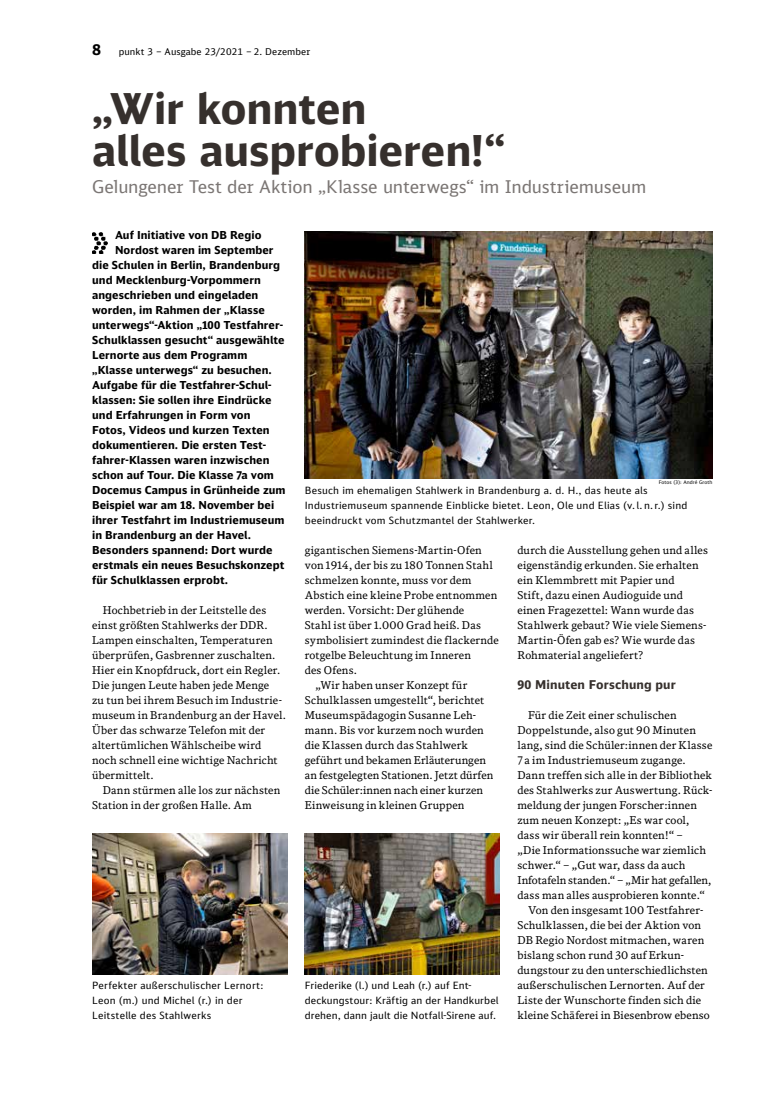
<style>
.page{position:relative;width:762px;height:1117px;background:#fff}
.page>*{position:absolute;margin:0;border:0;box-sizing:border-box;transform-origin:0 0}
.t1{font:700 42.5px/42.5px "DB Sans Alternate";letter-spacing:-.005em;color:#36302d}
.t2{font:17.5px "DB Sans";letter-spacing:-.005em;color:#7b7674}
.t3{font:700 12.12px "DB Sans Alternate";letter-spacing:.01em;color:#36302d}
.t4{font:700 11px "DB Sans Alternate";letter-spacing:.005em;color:#000}
.t5{font:10.75px/15px "DB News";letter-spacing:.02em;color:#000}
.t6{font:10.75px "DB News";color:#000}
.t7{font:10px/15px "DB Sans Alternate";letter-spacing:.02em;color:#000}
.t8{font:9.38px "DB Sans";letter-spacing:.01em;color:#000}
.t9{font:5px "DB Sans Alternate";letter-spacing:.01em;color:#000}
.s1{font-weight:700;font-size:15px}
</style>
<div class="page">
<img style="left:92px;top:232px;width:16px;height:22px">
<img style="left:305px;top:231px;width:407px;height:248px">
<img style="left:305px;top:833px;width:195px;height:141px">
<img style="left:92px;top:833px;width:195px;height:141px">
<p class="t8" style="left:92px;top:46px;width:219px"><span class="s1">8</span> punkt 3 – Ausgabe 23/2021 – 2. Dezember</p>
<p class="t1" style="left:92px;top:86px;width:415px">„Wir konnten<br>alles ausprobieren!“</p>
<p class="t2" style="left:92px;top:175px;width:556px">Gelungener Test der Aktion „Klasse unterwegs“ im Industriemuseum</p>
<p class="t4" style="left:115px;top:228px;width:148px">Auf Initiative von DB Regio</p>
<p class="t4" style="left:115px;top:243px;width:160px">Nordost waren im September</p>
<p class="t4" style="left:92px;top:258px;width:189px">die Schulen in Berlin, Brandenburg</p>
<p class="t4" style="left:92px;top:273px;width:170px">und Mecklenburg-Vorpommern</p>
<p class="t4" style="left:92px;top:288px;width:168px">angeschrieben und eingeladen</p>
<p class="t4" style="left:92px;top:303px;width:174px">worden, im Rahmen der „Klasse</p>
<p class="t4" style="left:92px;top:318px;width:192px">unterwegs“-Aktion „100 Testfahrer-</p>
<p class="t4" style="left:92px;top:333px;width:194px">Schulklassen gesucht“ ausgewählte</p>
<p class="t4" style="left:92px;top:348px;width:157px">Lernorte aus dem Programm</p>
<p class="t4" style="left:92px;top:363px;width:181px">„Klasse unterwegs“ zu besuchen.</p>
<p class="t4" style="left:92px;top:378px;width:181px">Aufgabe für die Testfahrer-Schul-</p>
<p class="t4" style="left:92px;top:393px;width:181px">klassen: Sie sollen ihre Eindrücke</p>
<p class="t4" style="left:92px;top:408px;width:160px">und Erfahrungen in Form von</p>
<p class="t4" style="left:92px;top:423px;width:179px">Fotos, Videos und kurzen Texten</p>
<p class="t4" style="left:92px;top:438px;width:175px">dokumentieren. Die ersten Test-</p>
<p class="t4" style="left:92px;top:453px;width:179px">fahrer-Klassen waren inzwischen</p>
<p class="t4" style="left:92px;top:468px;width:183px">schon auf Tour. Die Klasse 7a vom</p>
<p class="t4" style="left:92px;top:483px;width:195px">Docemus Campus in Grünheide zum</p>
<p class="t4" style="left:92px;top:498px;width:184px">Beispiel war am 18. November bei</p>
<p class="t4" style="left:92px;top:513px;width:194px">ihrer Testfahrt im Industriemuseum</p>
<p class="t4" style="left:92px;top:528px;width:160px">in Brandenburg an der Havel.</p>
<p class="t4" style="left:92px;top:543px;width:182px">Besonders spannend: Dort wurde</p>
<p class="t4" style="left:92px;top:558px;width:194px">erstmals ein neues Besuchskonzept</p>
<p class="t4" style="left:92px;top:573px;width:138px">für Schulklassen erprobt.</p>
<p class="t5" style="left:103px;top:602px;width:165px">Hochbetrieb in der Leitstelle des</p>
<p class="t5" style="left:92px;top:617px;width:177px">einst größten Stahlwerks der DDR.</p>
<p class="t5" style="left:92px;top:632px;width:182px">Lampen einschalten, Temperaturen</p>
<p class="t5" style="left:92px;top:647px;width:185px">überprüfen, Gasbrenner zuschalten.</p>
<p class="t5" style="left:92px;top:662px;width:190px">Hier ein Knopfdruck, dort ein Regler.</p>
<p class="t5" style="left:92px;top:677px;width:179px">Die jungen Leute haben jede Menge</p>
<p class="t5" style="left:92px;top:692px;width:191px">zu tun bei ihrem Besuch im Industrie-</p>
<p class="t5" style="left:92px;top:707px;width:195px">museum in Brandenburg an der Havel.</p>
<p class="t5" style="left:92px;top:722px;width:175px">Über das schwarze Telefon mit der</p>
<p class="t5" style="left:92px;top:737px;width:171px">altertümlichen Wählscheibe wird</p>
<p class="t5" style="left:92px;top:752px;width:187px">noch schnell eine wichtige Nachricht</p>
<p class="t5" style="left:92px;top:767px;width:63px">übermittelt.</p>
<p class="t5" style="left:103px;top:782px;width:179px">Dann stürmen alle los zur nächsten</p>
<p class="t5" style="left:92px;top:797px;width:161px">Station in der großen Halle. Am</p>
<p class="t9" style="left:659px;top:479px;width:55px">Fotos (3): André Groth</p>
<p class="t7" style="left:305px;top:482px;width:384px">Besuch im ehemaligen Stahlwerk in Brandenburg a. d. H., das heute als<br>Industriemuseum spannende Einblicke bietet. Leon, Ole und Elias (v.l.n.r.) sind beeindruckt vom Schutzmantel der Stahlwerker.</p>
<p class="t5" style="left:305px;top:542px;width:179px">gigantischen Siemens-Martin-Ofen</p>
<p class="t5" style="left:305px;top:557px;width:189px">von 1914, der bis zu 180 Tonnen Stahl</p>
<p class="t5" style="left:305px;top:572px;width:168px">schmelzen konnte, muss vor dem</p>
<p class="t5" style="left:305px;top:587px;width:194px">Abstich eine kleine Probe entnommen</p>
<p class="t5" style="left:305px;top:602px;width:161px">werden. Vorsicht: Der glühende</p>
<p class="t5" style="left:305px;top:617px;width:178px">Stahl ist über 1.000 Grad heiß. Das</p>
<p class="t5" style="left:305px;top:632px;width:196px">symbolisiert zumindest die flackernde</p>
<p class="t5" style="left:305px;top:647px;width:168px">rotgelbe Beleuchtung im Inneren</p>
<p class="t5" style="left:305px;top:662px;width:54px">des Ofens.</p>
<p class="t5" style="left:315px;top:677px;width:153px">„Wir haben unser Konzept für</p>
<p class="t5" style="left:305px;top:692px;width:181px">Schulklassen umgestellt“, berichtet</p>
<p class="t5" style="left:305px;top:707px;width:173px">Museumspädagogin Susanne Leh-</p>
<p class="t5" style="left:305px;top:722px;width:181px">mann. Bis vor kurzem noch wurden</p>
<p class="t5" style="left:305px;top:737px;width:165px">die Klassen durch das Stahlwerk</p>
<p class="t5" style="left:305px;top:752px;width:183px">geführt und bekamen Erläuterungen</p>
<p class="t5" style="left:305px;top:767px;width:190px">an festgelegten Stationen. Jetzt dürfen</p>
<p class="t5" style="left:305px;top:782px;width:180px">die Schüler:innen nach einer kurzen</p>
<p class="t5" style="left:305px;top:797px;width:161px">Einweisung in kleinen Gruppen</p>
<p class="t5" style="left:517px;top:542px;width:192px">durch die Ausstellung gehen und alles eigenständig erkunden. Sie erhalten ein Klemmbrett mit Papier und<br>Stift, dazu einen Audioguide und einen Fragezettel: Wann wurde das Stahlwerk gebaut? Wie viele Siemens-Martin-Öfen gab es? Wie wurde das Rohmaterial angeliefert?</p>
<p class="t3" style="left:517px;top:676px;width:160px">90 Minuten Forschung pur</p>
<p class="t5" style="left:528px;top:707px;width:150px">Für die Zeit einer schulischen</p>
<p class="t5" style="left:517px;top:722px;width:180px">Doppelstunde, also gut 90 Minuten</p>
<p class="t5" style="left:517px;top:737px;width:196px">lang, sind die Schüler:innen der Klasse</p>
<p class="t5" style="left:517px;top:752px;width:170px">7 a im Industriemuseum zugange.</p>
<p class="t5" style="left:517px;top:767px;width:196px">Dann treffen sich alle in der Bibliothek</p>
<p class="t5" style="left:517px;top:782px;width:195px">des Stahlwerks zur Auswertung. Rück--</p>
<p class="t5" style="left:517px;top:797px;width:181px">meldung der jungen Forscher:innen</p>
<p class="t5" style="left:517px;top:812px;width:173px">zum neuen Konzept: „Es war cool,</p>
<p class="t5" style="left:517px;top:827px;width:167px">dass wir überall rein konnten!“ –</p>
<p class="t5" style="left:517px;top:842px;width:190px">„Die Informationssuche war ziemlich</p>
<p class="t5" style="left:517px;top:857px;width:169px">schwer.“ – „Gut war, dass da auch</p>
<p class="t6" style="left:517px;top:873px;width:195px">Infotafeln standen.“ – „Mir hat gefallen,</p>
<p class="t5" style="left:517px;top:887px;width:189px">dass man alles ausprobieren konnte.“</p>
<p class="t5" style="left:528px;top:902px;width:176px">Von den insgesamt 100 Testfahrer-</p>
<p class="t5" style="left:517px;top:917px;width:185px">Schulklassen, die bei der Aktion von</p>
<p class="t5" style="left:517px;top:932px;width:188px">DB Regio Nordost mitmachen, waren</p>
<p class="t5" style="left:517px;top:947px;width:168px">bislang schon rund 30 auf Erkun-</p>
<p class="t5" style="left:517px;top:962px;width:192px">dungstour zu den unterschiedlichsten</p>
<p class="t5" style="left:517px;top:977px;width:189px">außerschulischen Lernorten. Auf der</p>
<p class="t5" style="left:517px;top:992px;width:185px">Liste der Wunschorte finden sich die</p>
<p class="t5" style="left:517px;top:1007px;width:194px">kleine Schäferei in Biesenbrow ebenso</p>
<p class="t7" style="left:305px;top:977px;width:195px">Friederike (l.) und Leah (r.) auf Ent&shy;deckungstour: Kräftig an der Handkurbel drehen, dann jault die Notfall-Sirene auf.</p>
<p class="t7" style="left:92px;top:977px;width:173px">Perfekter außerschulischer Lernort:<br>Leon (m.) und Michel (r.) in der<br>Leitstelle des Stahlwerks</p>
</div>
